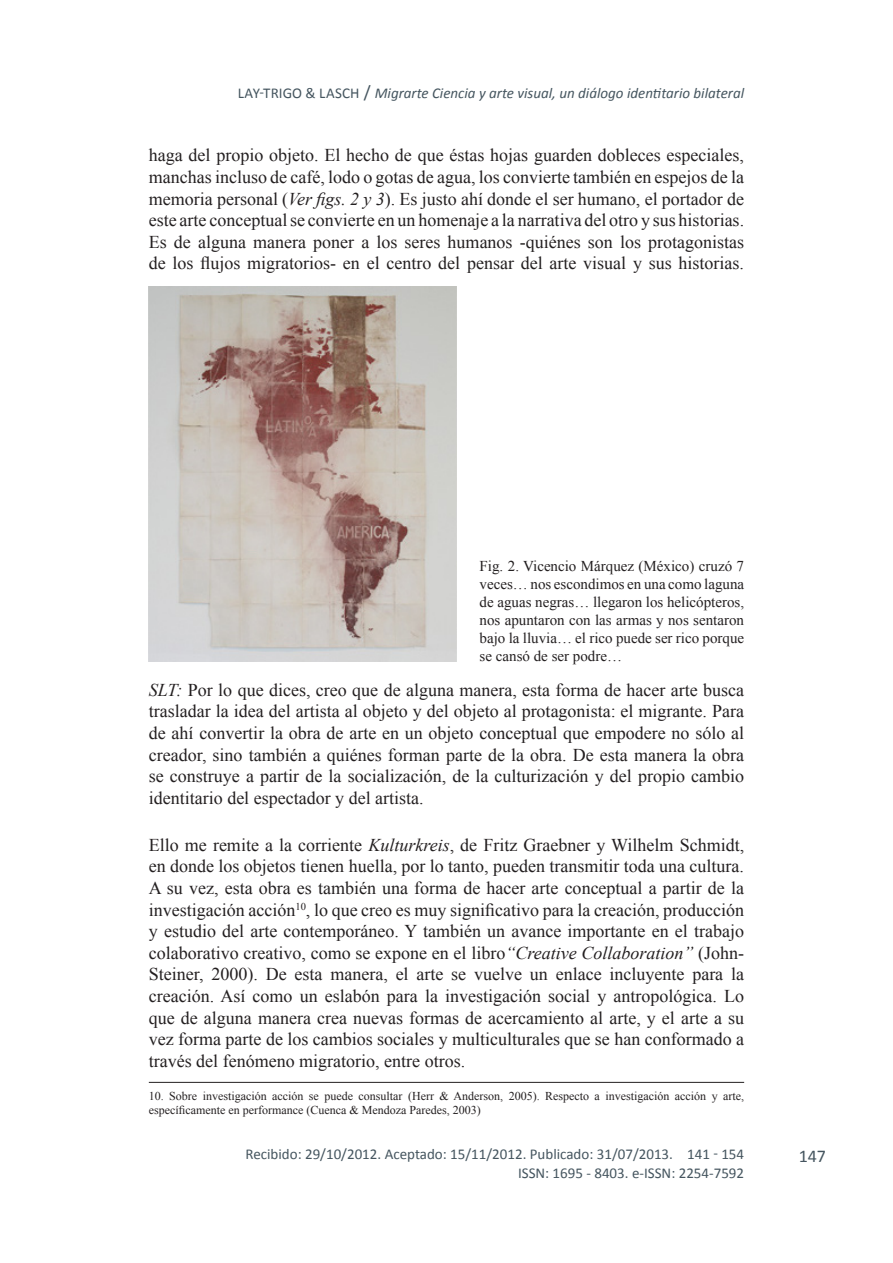
<style>
.page{position:relative;width:893px;height:1263px;background:#fff}
.page>*{position:absolute;margin:0;border:0;box-sizing:border-box;transform-origin:0 0}
.texto_normal{font:18px/21.6px "Times New Roman";color:#231f20;text-align:justify}
.t1{font:18px "Calibri";color:#45555f}
.Pies_foto{font:15px/18px "Times New Roman";color:#231f20;text-align:justify}
.texto_normal-2{font:15px "Calibri";color:#45555f}
.Cabacera_Izquierda{font:italic 15px "Calibri";color:#45555f}
.Cabacera_Izquierda-2{font:15px "Calibri";letter-spacing:.045em;color:#45555f}
.Notas_pie{font:12px/14.4px "Times New Roman";color:#231f20}
.s1{font-style:normal;font-size:18px}
.s2{font-style:italic}
</style>
<div class="page">
<img style="left:149px;top:287px;width:307px;height:374px">
<hr style="left:149px;top:1082px;width:595px;height:1px;background:#231f20">
<p class="Cabacera_Izquierda-2" style="left:238px;top:83px;width:42px">Lay-Trigo</p>
<p class="Cabacera_Izquierda-2" style="left:305px;top:83px;width:30px">&amp; Lasch</p>
<p class="Cabacera_Izquierda" style="left:364px;top:83px;width:382px"><span class="s1">/</span> Migrarte Ciencia y arte visual, un diálogo identitario bilateral</p>
<p class="texto_normal" style="left:149px;top:144px;width:597px">haga del propio objeto. El hecho de que éstas hojas guarden dobleces especiales, manchas incluso de café, lodo o gotas de agua, los convierte también en espejos de la memoria personal (<span class="s2">Ver figs. 2 y 3</span>). Es justo ahí donde el ser humano, el portador de este arte conceptual se convierte en un homenaje a la narrativa del otro y sus historias.<br>Es de alguna manera poner a los seres humanos -quiénes son los protagonistas de los flujos migratorios- en el centro del pensar del arte visual y sus historias.</p>
<p class="Pies_foto" style="left:480px;top:557px;width:266px">Fig. 2. Vicencio Márquez (México) cruzó 7 veces… nos escondimos en una como laguna de aguas negras… llegaron los helicópteros, nos apuntaron con las armas y nos sentaron bajo la lluvia… el rico puede ser rico porque se cansó de ser podre…</p>
<p class="texto_normal" style="left:149px;top:679px;width:597px"><span class="s2">SLT:</span> Por lo que dices, creo que de alguna manera, esta forma de hacer arte busca trasladar la idea del artista al objeto y del objeto al protagonista: el migrante. Para de ahí convertir la obra de arte en un objeto conceptual que empodere no sólo al creador, sino también a quiénes forman parte de la obra. De esta manera la obra se construye a partir de la socialización, de la culturización y del propio cambio identitario del espectador y del artista.</p>
<p class="texto_normal" style="left:149px;top:834px;width:597px">Ello me remite a la corriente <span class="s2">Kulturkreis</span>, de Fritz Graebner y Wilhelm Schmidt, en donde los objetos tienen huella, por lo tanto, pueden transmitir toda una cultura.<br>A su vez, esta obra es también una forma de hacer arte conceptual a partir de la investigación acción<sup>10</sup>, lo que creo es muy significativo para la creación, producción y estudio del arte contemporáneo. Y también un avance importante en el trabajo colaborativo creativo, como se expone en el libro<span class="s2">“Creative Collaboration”</span> (John-Steiner, 2000). De esta manera, el arte se vuelve un enlace incluyente para la creación. Así como un eslabón para la investigación social y antropológica. Lo que de alguna manera crea nuevas formas de acercamiento al arte, y el arte a su vez forma parte de los cambios sociales y multiculturales que se han conformado a través del fenómeno migratorio, entre otros.</p>
<p class="Notas_pie" style="left:149px;top:1088px;width:597px">10. Sobre investigación acción se puede consultar (Herr &amp; Anderson, 2005). Respecto a investigación acción y arte, específicamente en performance (Cuenca &amp; Mendoza Paredes, 2003)</p>
<p class="texto_normal-2" style="left:245px;top:1145px;width:429px">Recibido: 29/10/2012. Aceptado: 15/11/2012. Publicado: 31/07/2013.</p>
<p class="texto_normal-2" style="left:687px;top:1145px;width:58px">141 - 154</p>
<p class="texto_normal-2" style="left:518px;top:1163px;width:228px">ISSN: 1695 - 8403. e-ISSN: 2254-7592</p>
<p class="t1" style="left:799px;top:1144px;width:29px">147</p>
</div>
